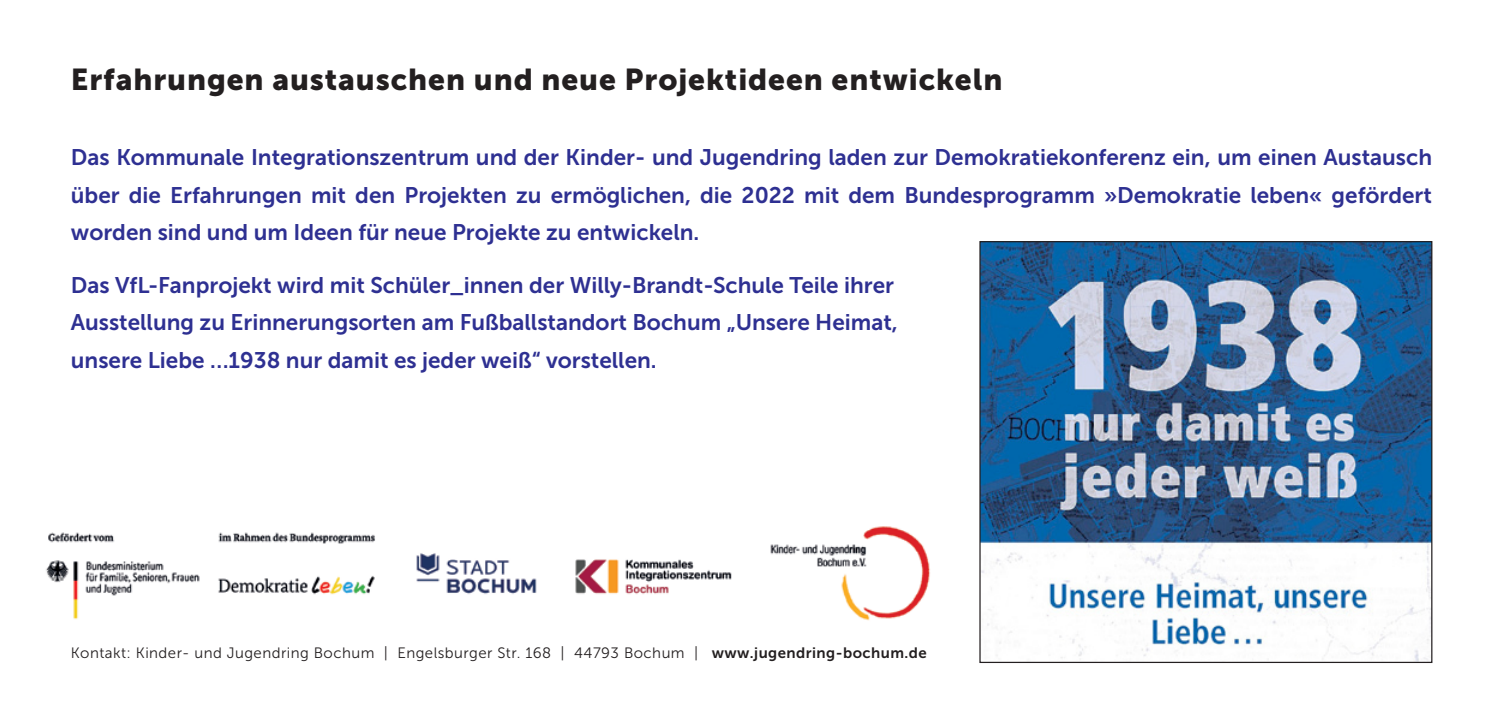
<style>
.page{position:relative;width:1503px;height:709px;background:#fff}
.page>*{position:absolute;margin:0;border:0;box-sizing:border-box;transform-origin:0 0}
.t1{font:30px "Museo Sans 900";letter-spacing:.03em;color:#231f20}
.t2{font:22.5px/37.5px "Museo Sans 700";color:#2e3092;text-align:justify}
.t3{font:15px "Museo Sans 300";letter-spacing:.03em;color:#231f20}
.s1{font-family:"Museo Sans 700"}
</style>
<div class="page">
<img style="left:46px;top:526px;width:884px;height:95px">
<img style="left:981px;top:243px;width:449px;height:418px">
<h1 class="t1" style="left:71px;top:63px;width:933px">Erfahrungen austauschen und neue Projektideen entwickeln</h1>
<p class="t2" style="left:71px;top:139px;width:1362px">Das Kommunale Integrationszentrum und der Kinder- und Jugendring laden zur Demokratiekonferenz ein, um einen Austausch über die Erfahrungen mit den Projekten zu ermöglichen, die 2022 mit dem Bundesprogramm »Demokratie leben« gefördert worden sind und um Ideen für neue Projekte zu entwickeln.</p>
<p class="t2" style="left:71px;top:266px;width:828px;text-align:left">Das VfL-Fanprojekt wird mit Schüler_innen der Willy-Brandt-Schule Teile ihrer<br>Ausstellung zu Erinnerungsorten am Fußballstandort Bochum „Unsere Heimat, unsere Liebe …1938 nur damit es jeder weiß“ vorstellen.</p>
<p class="t3" style="left:71px;top:645px;width:857px">Kontakt: Kinder- und Jugendring Bochum | Engelsburger Str. 168 | 44793 Bochum | <span class="s1">www.jugendring-bochum.de</span></p>
</div>
